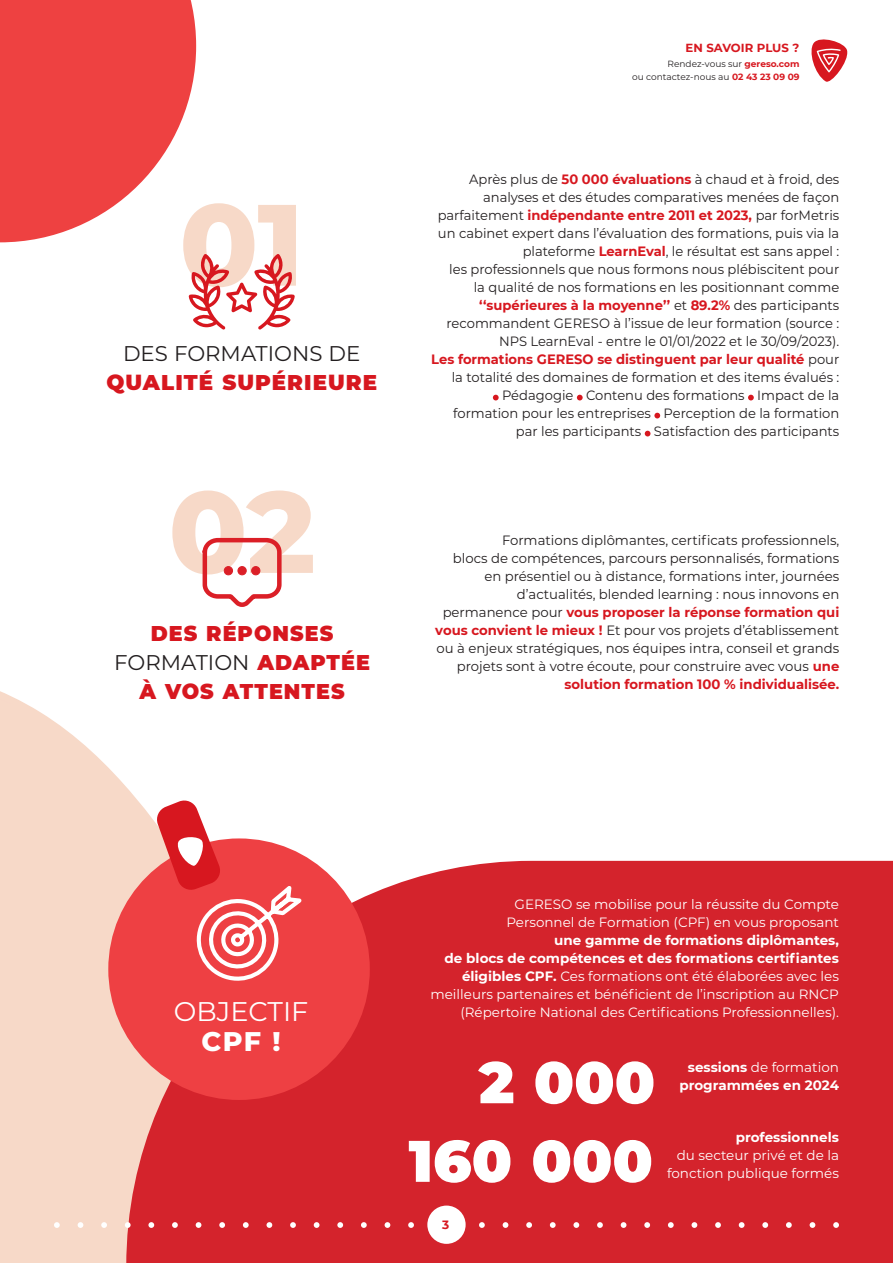
<style>
.page{position:relative;width:893px;height:1263px;background:#fff}
.page>*{position:absolute;margin:0;border:0;box-sizing:border-box;transform-origin:0 0}
.t1{font:800 115.35px "Montserrat";color:#f7d9c8}
.t2{font:900 58.5px "Montserrat";color:#fff}
.t3{font:27px "Montserrat";color:#fff}
.t4{font:800 27px "Montserrat";color:#fff}
.t5{font:900 21.3px/29.1px "Montserrat";letter-spacing:.05em;color:#d7171f;text-align:center}
.t6{font:21.3px "Montserrat";color:#231f20}
.t7{font:13.5px/18px "Montserrat";color:#231f20;text-align:right}
.t8{font:13.5px/18px "Montserrat";color:#fff;text-align:right}
.t9{font:700 13.5px/18px "Montserrat";color:#fff;text-align:right}
.t10{font:700 12px "Montserrat";color:#d7171f}
.t11{font:700 11.7px "Montserrat";color:#d7171f}
.t12{font:9px/13.5px "Montserrat";color:#231f20;text-align:right}
.s1{font-weight:400;color:#231f20}
.s2{font-weight:700;color:#d7171f}
.s3{font-weight:700}
.s4{font-weight:400}
</style>
<div class="page">
<svg style="left:10px;top:696px;width:692px;height:567px"></svg>
<svg style="left:0;top:0;width:196px;height:242px;fill:#ee4141"></svg>
<div style="left:0;top:691px;width:10px;height:572px;background:#f7d9c8"></div>
<div style="left:126px;top:861px;width:767px;height:402px;background:#d4232c"></div>
<svg style="left:189px;top:254px;width:106px;height:76px"></svg>
<svg style="left:493px;top:395px;width:6px;height:5px"></svg>
<svg style="left:577px;top:395px;width:6px;height:5px"></svg>
<svg style="left:748px;top:395px;width:6px;height:5px"></svg>
<svg style="left:654px;top:413px;width:6px;height:5px"></svg>
<svg style="left:645px;top:431px;width:5px;height:5px"></svg>
<div style="left:427px;top:1205px;width:39px;height:39px;background:#fff;border-radius:50%"></div>
<div style="left:108px;top:838px;width:262px;height:262px;background:#ee4043;border-radius:50%"></div>
<svg style="left:202px;top:537px;width:80px;height:70px"></svg>
<svg style="left:54px;top:1222px;width:6px;height:6px"></svg>
<svg style="left:78px;top:1222px;width:5px;height:6px"></svg>
<svg style="left:101px;top:1222px;width:6px;height:6px"></svg>
<svg style="left:125px;top:1222px;width:6px;height:6px"></svg>
<svg style="left:148px;top:1222px;width:6px;height:6px"></svg>
<svg style="left:172px;top:1222px;width:6px;height:6px"></svg>
<svg style="left:196px;top:1222px;width:5px;height:6px"></svg>
<svg style="left:219px;top:1222px;width:6px;height:6px"></svg>
<svg style="left:243px;top:1222px;width:6px;height:6px"></svg>
<svg style="left:266px;top:1222px;width:6px;height:6px"></svg>
<svg style="left:290px;top:1222px;width:6px;height:6px"></svg>
<svg style="left:314px;top:1222px;width:5px;height:6px"></svg>
<svg style="left:337px;top:1222px;width:6px;height:6px"></svg>
<svg style="left:361px;top:1222px;width:6px;height:6px"></svg>
<svg style="left:385px;top:1222px;width:5px;height:6px"></svg>
<svg style="left:408px;top:1222px;width:6px;height:6px"></svg>
<svg style="left:479px;top:1222px;width:6px;height:6px"></svg>
<svg style="left:503px;top:1222px;width:5px;height:6px"></svg>
<svg style="left:526px;top:1222px;width:6px;height:6px"></svg>
<svg style="left:550px;top:1222px;width:6px;height:6px"></svg>
<svg style="left:573px;top:1222px;width:6px;height:6px"></svg>
<svg style="left:597px;top:1222px;width:6px;height:6px"></svg>
<svg style="left:621px;top:1222px;width:5px;height:6px"></svg>
<svg style="left:644px;top:1222px;width:6px;height:6px"></svg>
<svg style="left:668px;top:1222px;width:6px;height:6px"></svg>
<svg style="left:691px;top:1222px;width:6px;height:6px"></svg>
<svg style="left:715px;top:1222px;width:6px;height:6px"></svg>
<svg style="left:739px;top:1222px;width:5px;height:6px"></svg>
<svg style="left:762px;top:1222px;width:6px;height:6px"></svg>
<svg style="left:786px;top:1222px;width:6px;height:6px"></svg>
<svg style="left:810px;top:1222px;width:5px;height:6px"></svg>
<svg style="left:833px;top:1222px;width:6px;height:6px"></svg>
<svg style="left:811px;top:39px;width:37px;height:43px"></svg>
<svg style="left:155px;top:799px;width:155px;height:182px"></svg>
<hr style="left:0;top:0;width:188px;height:1px;background:#ee4043">
<h1 class="t1" style="left:179px;top:160px;width:126px">01</h1>
<h3 class="t6" style="left:123px;top:339px;width:239px">DES FORMATIONS DE</h3>
<h3 class="t5" style="left:106px;top:367px;width:272px">QUALITÉ SUPÉRIEURE</h3>
<h1 class="t1" style="left:168px;top:447px;width:149px">02</h1>
<h3 class="t5" style="left:114px;top:617px;width:257px">DES RÉPONSES<br><span class="s1">FORMATION</span> ADAPTÉE<br>À VOS ATTENTES</h3>
<p class="t11" style="left:686px;top:40px;width:115px">EN SAVOIR PLUS ?</p>
<p class="t12" style="left:632px;top:57px;width:169px">Rendez-vous sur <span class="s2">gereso.com<br></span>ou contactez-nous au <span class="s2">02 43 23 09 09</span></p>
<p class="t7" style="left:431px;top:170px;width:410px">Après plus de <span class="s2">50 000 évaluations</span> à chaud et à froid, des analyses et des études comparatives menées de façon parfaitement <span class="s2">indépendante entre 2011 et 2023,</span> par forMetris un cabinet expert dans l’évaluation des formations, puis via la plateforme <span class="s2">LearnEval</span>, le résultat est sans appel :<br>les professionnels que nous formons nous plébiscitent pour<br>la qualité de nos formations en les positionnant comme <span class="s2">‘‘supérieures à la moyenne’’</span> et <span class="s2">89.2%</span> des participants recommandent GERESO à l’issue de leur formation (source :<br>NPS LearnEval - entre le 01/01/2022 et le 30/09/2023).<br><span class="s2">Les formations GERESO se distinguent par leur qualité</span> pour la totalité des domaines de formation et des items évalués :<br>Pédagogie Contenu des formations Impact de la<br>formation pour les entreprises Perception de la formation par les participants Satisfaction des participants</p>
<p class="t7" style="left:435px;top:530px;width:406px">Formations diplômantes, certificats professionnels,<br>blocs de compétences, parcours personnalisés, formations en présentiel ou à distance, formations inter, journées d’actualités, blended learning : nous innovons en permanence pour <span class="s2">vous proposer la réponse formation qui vous convient le mieux !</span> Et pour vos projets d’établissement ou à enjeux stratégiques, nos équipes intra, conseil et grands projets sont à votre écoute, pour construire avec vous <span class="s2">une solution formation 100 % individualisée.</span></p>
<h3 class="t3" style="left:174px;top:993px;width:136px">OBJECTIF</h3>
<h3 class="t4" style="left:202px;top:1022px;width:81px">CPF !</h3>
<p class="t8" style="left:506px;top:894px;width:334px">GERESO se mobilise pour la réussite du Compte<br>Personnel de Formation (CPF) en vous proposant</p>
<p class="t8" style="left:430px;top:930px;width:410px"><span class="s3">une gamme de formations diplômantes,<br>de blocs de compétences et des formations certifiantes éligibles CPF.</span> Ces formations ont été élaborées avec les meilleurs partenaires et bénéficient de l’inscription au RNCP (Répertoire National des Certifications Professionnelles).</p>
<h2 class="t2" style="left:479px;top:1038px;width:178px">2 000</h2>
<p class="t9" style="left:679px;top:1058px;width:161px">sessions <span class="s4">de formation </span>programmées en 2024</p>
<h2 class="t2" style="left:409px;top:1117px;width:246px">160 000</h2>
<p class="t10" style="left:442px;top:1216px;width:9px">3</p>
<p class="t9" style="left:736px;top:1127px;width:105px">professionnels</p>
<p class="t8" style="left:667px;top:1146px;width:173px">du secteur privé et de la fonction publique formés</p>
</div>
